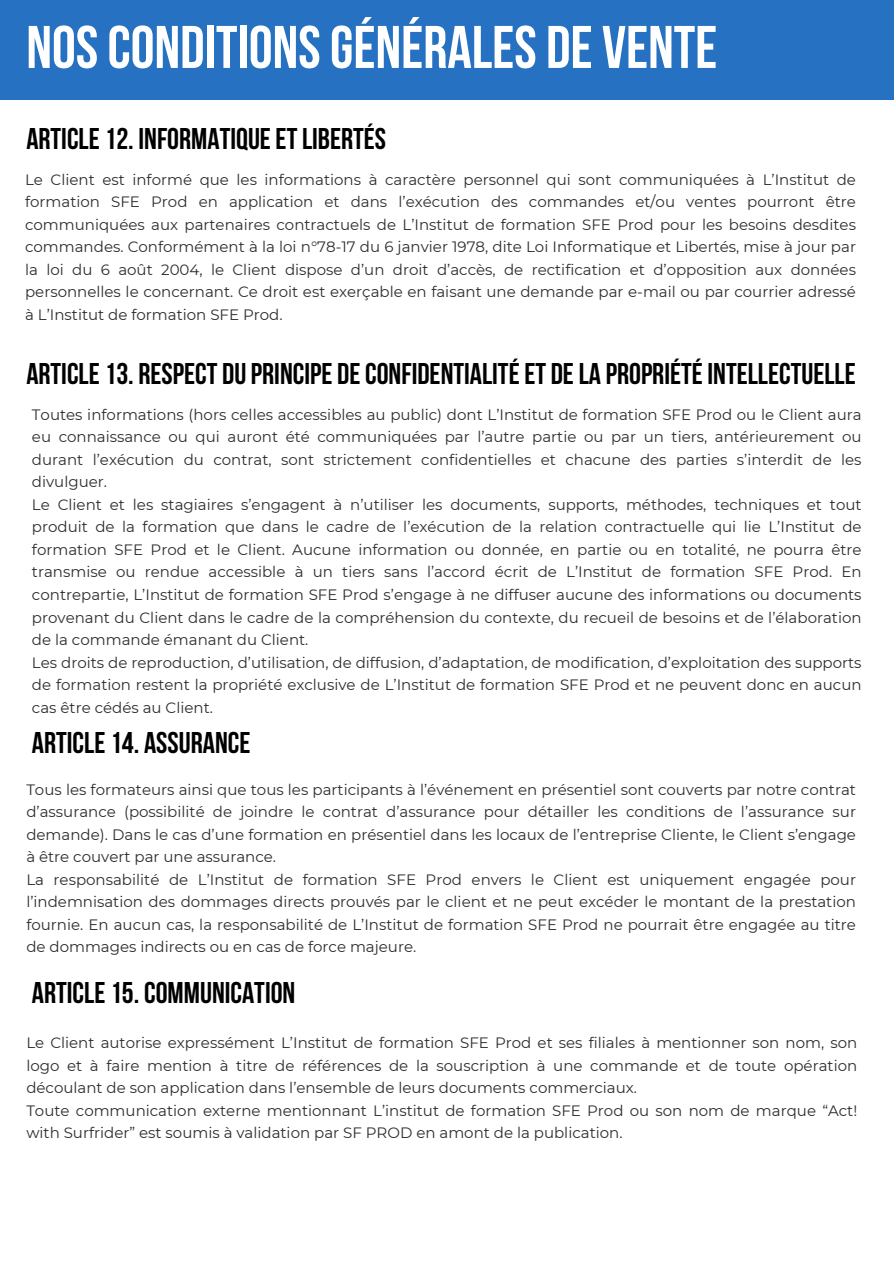
<style>
.page{position:relative;width:894px;height:1264px;background:#fff}
.page>*{position:absolute;margin:0;border:0;box-sizing:border-box;transform-origin:0 0}
.t1{font:700 60px "Bebas Neue";color:#fff}
.t2{font:700 30px "Bebas Neue";color:#000}
.t3{font:15px/22.5px "Montserrat";color:#2c2d2d;text-align:justify}
</style>
<div class="page">
<div style="left:0;top:0;width:893px;height:100px;background:#2671c1"></div>
<h1 class="t1" style="left:26px;top:23px;width:692px">NOSCONDITIONSGÉNÉRALES DE VENTE</h1>
<h2 class="t2" style="left:26px;top:126px;width:361px">ARTICLE12. INFORMATIQUEETLIBERTÉS</h2>
<p class="t3" style="left:25px;top:168px;width:832px">Le Client est informé que les informations à caractère personnel qui sont communiquées à L’Institut de formation SFE Prod en application et dans l’exécution des commandes et/ou ventes pourront être communiquées aux partenaires contractuels de L’Institut de formation SFE Prod pour les besoins desdites commandes. Conformément à la loi n°78-17 du 6 janvier 1978, dite Loi Informatique et Libertés, mise à jour par la loi du 6 août 2004, le Client dispose d’un droit d’accès, de rectification et d’opposition aux données personnelles le concernant. Ce droit est exerçable en faisant une demande par e-mail ou par courrier adressé à L’Institut de formation SFE Prod.</p>
<h2 class="t2" style="left:26px;top:361px;width:830px">ARTICLE13. RESPECT DUPRINCIPE DECONFIDENTIALITÉET DELA PROPRIÉTÉINTELLECTUELLE</h2>
<p class="t3" style="left:32px;top:403px;width:830px">Toutes informations (hors celles accessibles au public) dont L’Institut de formation SFE Prod ou le Client aura eu connaissance ou qui auront été communiquées par l’autre partie ou par un tiers, antérieurement ou durant l’exécution du contrat, sont strictement confidentielles et chacune des parties s’interdit de les divulguer.</p>
<p class="t3" style="left:32px;top:493px;width:830px">Le Client et les stagiaires s’engagent à n’utiliser les documents, supports, méthodes, techniques et tout produit de la formation que dans le cadre de l’exécution de la relation contractuelle qui lie L’Institut de formation SFE Prod et le Client. Aucune information ou donnée, en partie ou en totalité, ne pourra être transmise ou rendue accessible à un tiers sans l’accord écrit de L’Institut de formation SFE Prod. En contrepartie, L’Institut de formation SFE Prod s’engage à ne diffuser aucune des informations ou documents provenant du Client dans le cadre de la compréhension du contexte, du recueil de besoins et de l’élaboration de la commande émanant du Client.</p>
<p class="t3" style="left:32px;top:651px;width:830px">Les droits de reproduction, d’utilisation, de diffusion, d’adaptation, de modification, d’exploitation des supports de formation restent la propriété exclusive de L’Institut de formation SFE Prod et ne peuvent donc en aucun cas être cédés au Client.</p>
<h2 class="t2" style="left:32px;top:730px;width:220px">ARTICLE14. ASSURANCE</h2>
<p class="t3" style="left:26px;top:778px;width:830px">Tous les formateurs ainsi que tous les participants à l’événement en présentiel sont couverts par notre contrat d’assurance (possibilité de joindre le contrat d’assurance pour détailler les conditions de l’assurance sur demande). Dans le cas d’une formation en présentiel dans les locaux de l’entreprise Cliente, le Client s’engage à être couvert par une assurance.</p>
<p class="t3" style="left:26px;top:868px;width:830px">La responsabilité de L’Institut de formation SFE Prod envers le Client est uniquement engagée pour l’indemnisation des dommages directs prouvés par le client et ne peut excéder le montant de la prestation fournie. En aucun cas, la responsabilité de L’Institut de formation SFE Prod ne pourrait être engagée au titre de dommages indirects ou en cas de force majeure.</p>
<h2 class="t2" style="left:32px;top:980px;width:265px">ARTICLE15. COMMUNICATION</h2>
<p class="t3" style="left:26px;top:1031px;width:832px">Le Client autorise expressément L’Institut de formation SFE Prod et ses filiales à mentionner son nom, son logo et à faire mention à titre de références de la souscription à une commande et de toute opération découlant de son application dans l’ensemble de leurs documents commerciaux.</p>
<p class="t3" style="left:26px;top:1099px;width:832px">Toute communication externe mentionnant L’institut de formation SFE Prod ou son nom de marque “Act! with Surfrider” est soumis à validation par SF PROD en amont de la publication.</p>
</div>
